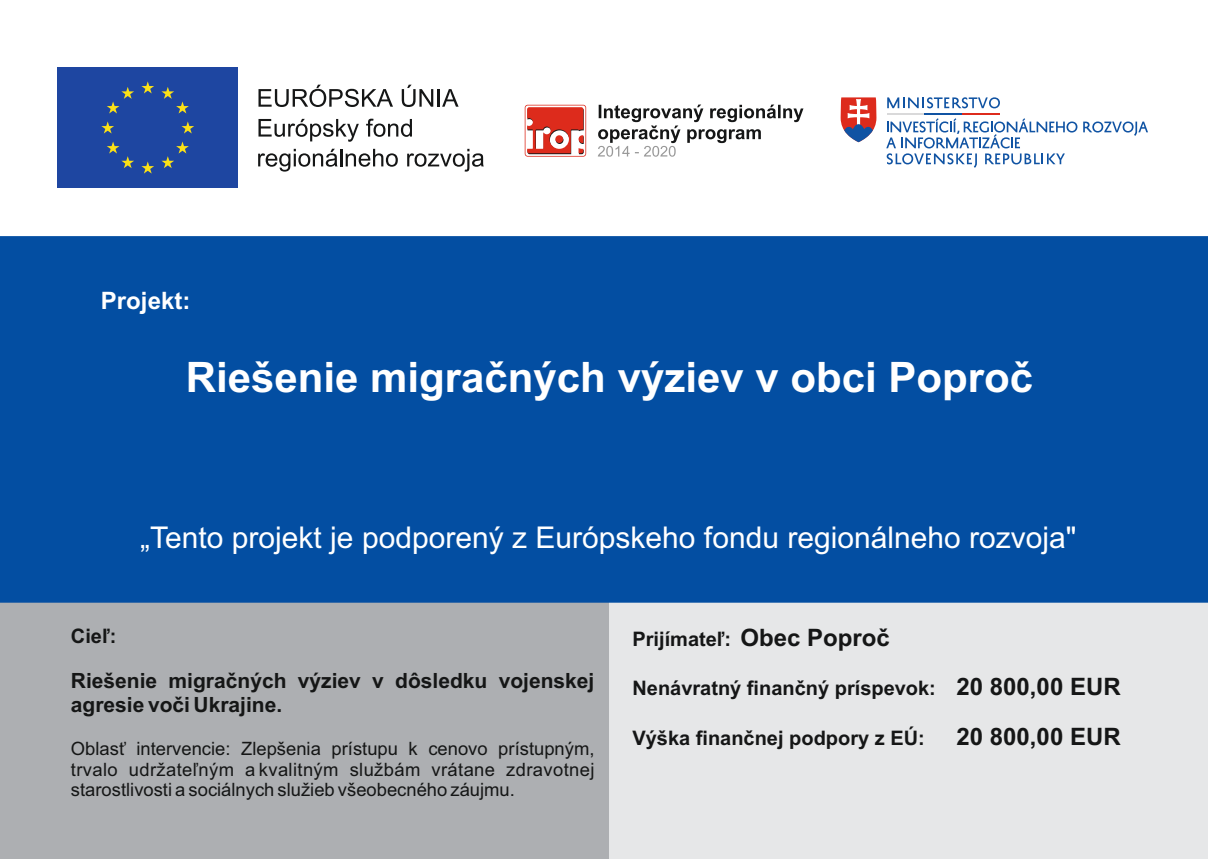
<style>
.page{position:relative;width:1208px;height:859px;background:#fff}
.page>*{position:absolute;margin:0;border:0;box-sizing:border-box;transform-origin:0 0}
.t1{font:700 42px "Arial";color:#fff}
.t2{font:30px "Arial";color:#fff}
.t3{font:700 24px "Arial";color:#151616}
.t4{font:700 24px "Arial";color:#fff}
.t5{font:700 21px/23.5px "Arial";color:#151616}
.t6{font:700 20px "Arial";color:#151616}
.t7{font:18.4px/20.6px "Arial";color:#151616;text-align:justify}
.s1{font-size:24px}
</style>
<div class="page">
<div style="left:57px;top:68px;width:181px;height:120px;background:#1e46a1"></div>
<svg style="left:141px;top:161px;width:13px;height:13px"></svg>
<svg style="left:181px;top:121px;width:13px;height:13px"></svg>
<svg style="left:101px;top:121px;width:13px;height:13px"></svg>
<svg style="left:141px;top:81px;width:13px;height:12px"></svg>
<svg style="left:107px;top:87px;width:27px;height:27px"></svg>
<svg style="left:161px;top:87px;width:28px;height:27px"></svg>
<svg style="left:161px;top:141px;width:28px;height:27px"></svg>
<svg style="left:107px;top:141px;width:27px;height:27px"></svg>
<svg style="left:258px;top:85px;width:135px;height:22px"></svg>
<svg style="left:402px;top:85px;width:31px;height:22px"></svg>
<hr style="left:437px;top:89px;width:3px;height:18px;background:#151616">
<svg style="left:442px;top:89px;width:16px;height:18px"></svg>
<svg style="left:258px;top:119px;width:101px;height:23px"></svg>
<svg style="left:366px;top:119px;width:46px;height:18px"></svg>
<svg style="left:258px;top:149px;width:140px;height:23px"></svg>
<svg style="left:407px;top:149px;width:77px;height:23px"></svg>
<svg style="left:598px;top:105px;width:205px;height:52px"></svg>
<svg style="left:525px;top:105px;width:61px;height:52px"></svg>
<svg style="left:525px;top:106px;width:60px;height:50px"></svg>
<svg style="left:527px;top:107px;width:57px;height:47px"></svg>
<svg style="left:887px;top:97px;width:113px;height:11px"></svg>
<hr style="left:887px;top:113px;width:37px;height:2px;background:#d9d9da">
<hr style="left:924px;top:113px;width:38px;height:2px;background:#1053a3">
<hr style="left:962px;top:113px;width:37px;height:2px;background:#dd2b1c">
<svg style="left:840px;top:97px;width:36px;height:45px"></svg>
<svg style="left:1083px;top:122px;width:65px;height:14px"></svg>
<svg style="left:886px;top:118px;width:191px;height:50px"></svg>
<div style="left:608px;top:603px;width:600px;height:256px;background:#e6e7e8"></div>
<div style="left:0;top:603px;width:608px;height:256px;background:#adafb2"></div>
<div style="left:0;top:236px;width:1208px;height:367px;background:#034ea2"></div>
<h3 class="t4" style="left:101px;top:291px;width:91px">Projekt:</h3>
<h1 class="t1" style="left:186px;top:361px;width:849px">Riešenie migračných výziev v obci Poproč</h1>
<h2 class="t2" style="left:140px;top:527px;width:938px">„Tento projekt je podporený z Európskeho fondu regionálneho rozvoja"</h2>
<p class="t6" style="left:71px;top:628px;width:47px">Cieľ:</p>
<p class="t5" style="left:71px;top:671px;width:525px">Riešenie migračných výziev v dôsledku vojenskej agresie voči Ukrajine.</p>
<p class="t7" style="left:71px;top:740px;width:525px">Oblasť intervencie: Zlepšenia prístupu k cenovo prístupným, trvalo udržateľným a kvalitným službám vrátane zdravotnej starostlivosti a sociálnych služieb všeobecného záujmu.</p>
<p class="t6" style="left:632px;top:632px;width:259px">Prijímateľ: <span class="s1">Obec Poproč</span></p>
<p class="t6" style="left:632px;top:681px;width:490px">Nenávratný finančný príspevok: <span class="s1">20 800,00 EUR</span></p>
<p class="t6" style="left:632px;top:730px;width:294px">Výška finančnej podpory z EÚ:</p>
<h3 class="t3" style="left:956px;top:727px;width:166px">20 800,00 EUR</h3>
</div>
